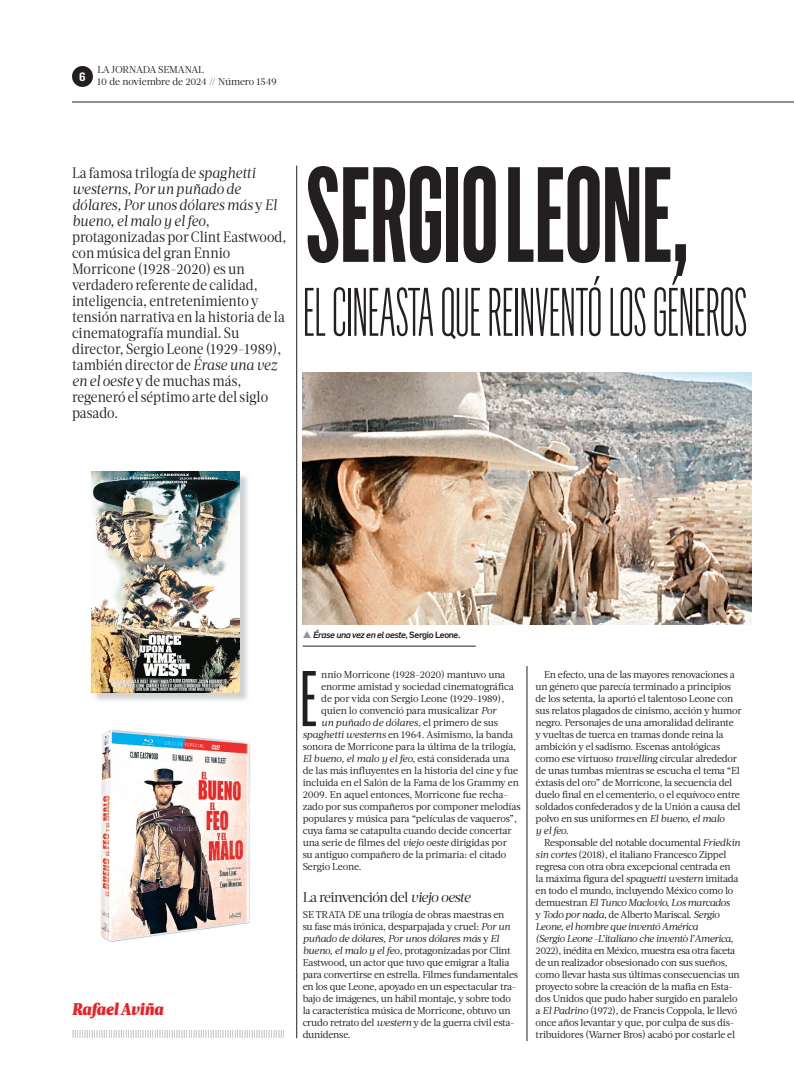
<style>
.page{position:relative;width:794px;height:1083px;background:#fff}
.page>*{position:absolute;margin:0;border:0;box-sizing:border-box;transform-origin:0 0}
.t1{font:600 132.8px "Flama Ultracond";letter-spacing:-.005em;color:#231f20;scale:.9 1}
.t2{font:77.3px "Flama Ultracond Basic";color:#231f20}
.t3{font:300 67.2px "Flama Ultracond";letter-spacing:-.015em;color:#231f20;scale:.9 1}
.t4{font:italic 900 17px "Acta";color:#ee1d23;scale:.9 1}
.t5{font:15px/16px "Acta Deck";letter-spacing:.005em;color:#231f20;scale:.9 1}
.t6{font:14px "Acta Headline";letter-spacing:-.04em;color:#231f20}
.t7{font:600 11.9px "Flama Semicond";color:#fff}
.t8{font:10px/12px "Acta";letter-spacing:-.02em;color:#231f20}
.t9{font:italic 10px "Acta";letter-spacing:-.01em;color:#231f20}
.t10{font:10px/12px "Acta Deck";letter-spacing:-.01em;color:#231f20}
.t11{font:italic 500 8.9px "Flama";letter-spacing:-.04em;color:#231f20}
.t12{font:300 8.5px "Acta";color:#231f20}
.s1{font-style:italic}
.s2{color:#939598}
.s3{font-style:normal}
</style>
<div class="page">
<div style="left:72px;top:66px;width:21px;height:21px;background:#231f20;border-radius:50%"></div>
<hr style="left:527px;top:666px;width:1px;height:375px;background:#231f20">
<hr style="left:296px;top:166px;width:1px;height:872px;background:#231f20">
<hr style="left:72px;top:102px;width:722px;height:1px;background:#231f20">
<img style="left:303px;top:372px;width:449px;height:252px">
<img style="left:92px;top:471px;width:148px;height:222px">
<img style="left:101px;top:730px;width:149px;height:212px">
<hr style="left:303px;top:646px;width:172px;height:1px;background:#231f20">
<p class="t7" style="left:79px;top:72px;width:8px">6</p>
<p class="t10" style="left:97px;top:65px;width:181px">LA JORNADA SEMANAL<br>10 de noviembre de 2024 // Número 1549</p>
<p class="t5" style="left:72px;top:166px;width:240px">La famosa trilogía de <span class="s1">spaghetti westerns, Por un puñado de dólares, Por unos dólares más</span> y <span class="s1">El bueno, el malo y el feo</span>, protagonizadas por Clint Eastwood, con música del gran Ennio<br>Morricone (1928-2020) es un verdadero referente de calidad, inteligencia, entretenimiento y tensión narrativa en la historia de la cinematografía mundial. Su director, Sergio Leone (1929-1989), también director de <span class="s1">Érase una vez en el oeste</span> y de muchas más, regeneró el séptimo arte del siglo pasado.</p>
<h1 class="t1" style="left:305px;top:167px;width:428px">SERGIO LEONE,</h1>
<h3 class="t3" style="left:303px;top:288px;width:496px">EL CINEASTA QUE REINVENTÓ LOS GÉNEROS</h3>
<h3 class="t4" style="left:72px;top:1002px;width:103px">Rafael Aviña</h3>
<p class="t12" style="left:72px;top:1031px;width:214px">||||||||||||||||||||||||||||||||||||||||||||||||||||||||||||||||||||||||||||||||||||||||</p>
<p class="t11" style="left:303px;top:631px;width:159px"><span class="s2">▲</span> Érase una vez en el oeste<span class="s3">, Sergio Leone.</span></p>
<h2 class="t2" style="left:300px;top:671px;width:19px">E</h2>
<p class="t8" style="left:321px;top:669px;width:186px">nnio Morricone (1928-2020) mantuvo una</p>
<p class="t8" style="left:321px;top:681px;width:194px">enorme amistad y sociedad cinematográfica</p>
<p class="t8" style="left:321px;top:693px;width:184px">de por vida con Sergio Leone (1929-1989),</p>
<p class="t8" style="left:321px;top:705px;width:177px">quien lo convenció para musicalizar <span class="s1">Por</span></p>
<p class="t9" style="left:321px;top:719px;width:178px">un puñado de dólares<span class="s3">, el primero de sus</span></p>
<p class="t8" style="left:303px;top:729px;width:212px"><span class="s1">spaghetti westerns</span> en 1964. Asimismo, la banda</p>
<p class="t8" style="left:303px;top:741px;width:215px">sonora de Morricone para la última de la trilogía,</p>
<p class="t9" style="left:303px;top:755px;width:208px">El bueno, el malo y el feo, <span class="s3">está considerada una</span></p>
<p class="t8" style="left:303px;top:765px;width:217px">de las más influyentes en la historia del cine y fue</p>
<p class="t8" style="left:303px;top:777px;width:218px">incluida en el Salón de la Fama de los Grammy en</p>
<p class="t8" style="left:303px;top:789px;width:206px">2009. En aquel entonces, Morricone fue recha-</p>
<p class="t8" style="left:303px;top:801px;width:219px">zado por sus compañeros por componer melodías</p>
<p class="t8" style="left:303px;top:813px;width:216px">populares y música para “películas de vaqueros”,</p>
<p class="t8" style="left:303px;top:825px;width:211px">cuya fama se catapulta cuando decide concertar</p>
<p class="t8" style="left:303px;top:837px;width:206px">una serie de filmes del <span class="s1">viejo oeste</span> dirigidas por</p>
<p class="t8" style="left:303px;top:849px;width:205px">su antiguo compañero de la primaria: el citado</p>
<p class="t8" style="left:303px;top:861px;width:61px">Sergio Leone.</p>
<h3 class="t6" style="left:303px;top:892px;width:169px">La reinvención del <span class="s1">viejo oeste</span></h3>
<p class="t8" style="left:303px;top:909px;width:217px">SE TRATA DE una trilogía de obras maestras en<br>su fase más irónica, desparpajada y cruel: <span class="s1">Por un puñado de dólares, Por unos dólares más</span> y <span class="s1">El bueno, el malo y el feo</span>, protagonizadas por Clint Eastwood, un actor que tuvo que emigrar a Italia para convertirse en estrella. Filmes fundamentales en los que Leone, apoyado en un espectacular tra&shy;bajo de imágenes, un hábil montaje, y sobre todo la característica música de Morricone, obtuvo un crudo retrato del <span class="s1">western</span> y de la guerra civil esta&shy;dunidense.</p>
<p class="t8" style="left:535px;top:669px;width:207px;text-indent:9px">En efecto, una de las mayores renovaciones a un género que parecía terminado a principios de los setenta, la aportó el talentoso Leone con sus relatos plagados de cinismo, acción y humor negro. Personajes de una amoralidad delirante y vueltas de tuerca en tramas donde reina la ambición y el sadismo. Escenas antológicas como ese virtuoso <span class="s1">travelling</span> circular alrededor de unas tumbas mientras se escucha el tema “El éxtasis del oro” de Morricone, la secuencia del duelo final en el cementerio, o el equívoco entre soldados confederados y de la Unión a causa del polvo en sus uniformes en <span class="s1">El bueno, el malo<br>y el feo.</span></p>
<p class="t8" style="left:535px;top:837px;width:206px;text-indent:9px">Responsable del notable documental <span class="s1">Friedkin sin cortes</span> (2018), el italiano Francesco Zippel regresa con otra obra excepcional centrada en la máxima figura del <span class="s1">spaguetti western</span> imitada en todo el mundo, incluyendo México como lo demuestran <span class="s1">El Tunco Maclovio, Los marcados<br></span>y <span class="s1">Todo por nada</span>, de Alberto Mariscal. <span class="s1">Sergio Leone, el hombre que inventó América<br>(Sergio Leone -L’italiano che inventò l’America,</span></p>
<p class="t8" style="left:535px;top:945px;width:206px">2022), inédita en México, muestra esa otra faceta de un realizador obsesionado con sus sueños, como llevar hasta sus últimas consecuencias un proyecto sobre la creación de la mafia en Esta&shy;dos Unidos que pudo haber surgido en paralelo a <span class="s1">El Padrino</span> (1972), de Francis Coppola, le llevó once años levantar y que, por culpa de sus dis&shy;tribuidores (Warner Bros) acabó por costarle el</p>
</div>
